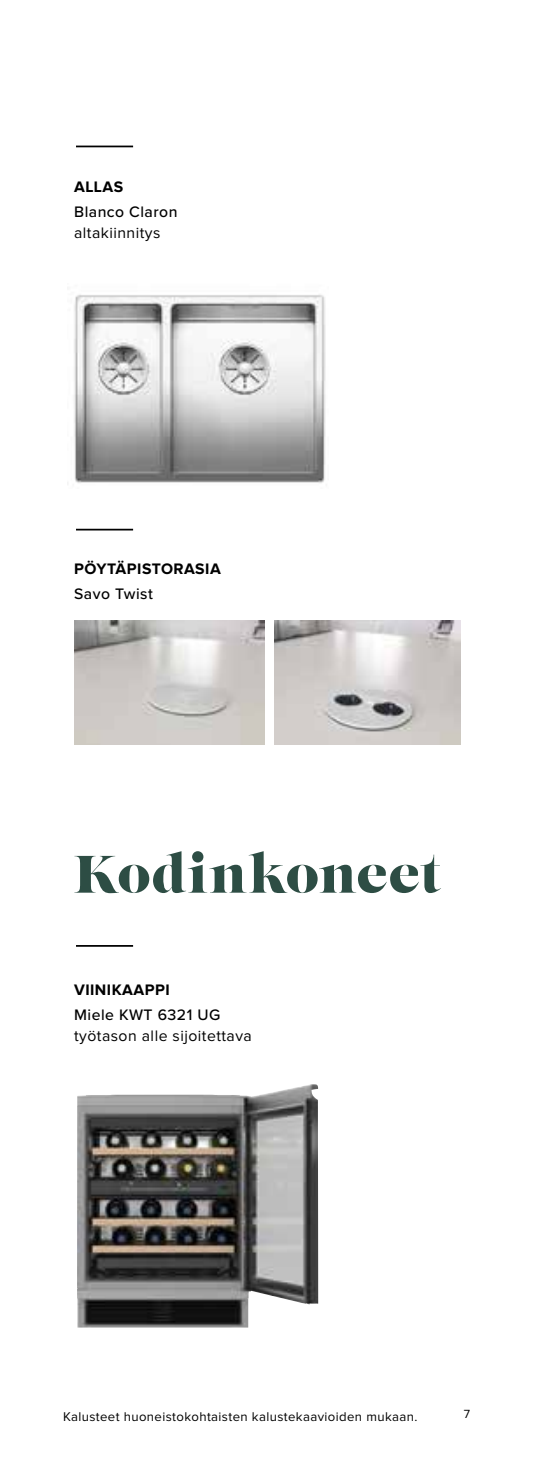
<style>
.page{position:relative;width:546px;height:1474px;background:#fff}
.page>*{position:absolute;margin:0;border:0;box-sizing:border-box;transform-origin:0 0}
.t1{font:52.5px "Lust";letter-spacing:.02em;color:#2d4d44}
.t2{font:15.75px "Proxima Nova";letter-spacing:.03em;color:#000}
.t3{font:500 15.75px "Proxima Nova";letter-spacing:.03em;color:#000}
.t4{font:700 15.75px "Proxima Nova";letter-spacing:.03em;color:#000}
.t5{font:13.12px "Proxima Nova";letter-spacing:.03em;color:#000}
.t6{font:12.25px "Proxima Nova";color:#000}
</style>
<div class="page">
<img style="left:77px;top:1084px;width:241px;height:243px">
<img style="left:67px;top:294px;width:259px;height:190px">
<img style="left:74px;top:620px;width:190px;height:124px">
<img style="left:274px;top:620px;width:186px;height:124px">
<hr style="left:76px;top:146px;width:57px;height:1px;background:#000">
<hr style="left:76px;top:529px;width:57px;height:1px;background:#000">
<hr style="left:76px;top:945px;width:57px;height:1px;background:#000">
<p class="t4" style="left:74px;top:180px;width:50px">ALLAS</p>
<p class="t3" style="left:74px;top:200px;width:105px">Blanco Claron</p>
<p class="t2" style="left:74px;top:225px;width:88px">altakiinnitys</p>
<p class="t4" style="left:74px;top:561px;width:148px">PÖYTÄPISTORASIA</p>
<p class="t3" style="left:74px;top:581px;width:80px">Savo Twist</p>
<h1 class="t1" style="left:74px;top:842px;width:367px">Kodinkoneet</h1>
<p class="t4" style="left:74px;top:982px;width:97px">VIINIKAAPPI</p>
<p class="t3" style="left:74px;top:1002px;width:148px">Miele KWT 6321 UG</p>
<p class="t2" style="left:74px;top:1028px;width:179px">työtason alle sijoitettava</p>
<p class="t5" style="left:63px;top:1410px;width:356px">Kalusteet huoneistokohtaisten kalustekaavioiden mukaan.</p>
<p class="t6" style="left:463px;top:1407px;width:8px">7</p>
</div>
